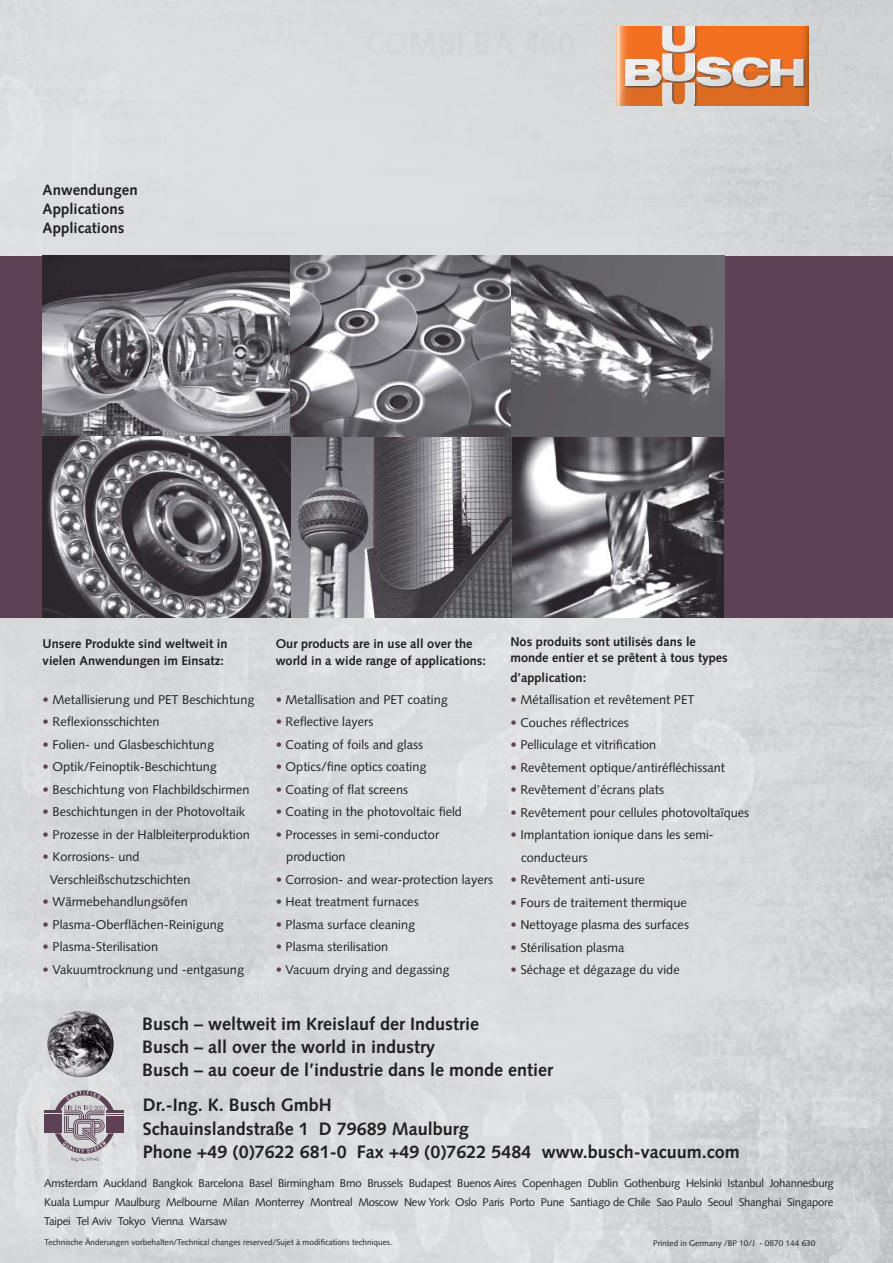
<style>
.page{position:relative;width:893px;height:1263px;background:#fff}
.page>*{position:absolute;margin:0;border:0;box-sizing:border-box;transform-origin:0 0}
.t1{font:700 18px/23.4px "Syntax";color:#231f20}
.t2{font:700 15px/19px "Syntax";color:#231f20}
.t3{font:12.75px/22.5px "Syntax";color:#231f20}
.t4{font:700 12.75px/16.5px "Syntax";color:#231f20}
.t5{font:11.25px/18.8px "Syntax";letter-spacing:-.02em;color:#231f20;text-align:justify}
.t6{font:8.25px "Syntax";color:#231f20}
.s1{color:#5d4255}
</style>
<div class="page">
<img style="left:0;top:0;width:893px;height:1263px">
<div style="left:0;top:256px;width:893px;height:361px;background:#5d4255"></div>
<svg style="left:44px;top:1090px;width:80px;height:72px;background:#afa7ae"></svg>
<img style="left:47px;top:1011px;width:67px;height:67px;border-radius:50%">
<img style="left:617px;top:27px;width:191px;height:78px">
<img style="left:42px;top:256px;width:249px;height:182px">
<img style="left:43px;top:436px;width:248px;height:181px">
<img style="left:291px;top:436px;width:221px;height:181px">
<img style="left:291px;top:256px;width:221px;height:180px">
<img style="left:512px;top:436px;width:212px;height:181px">
<img style="left:512px;top:256px;width:212px;height:180px">
<p class="t2" style="left:43px;top:182px;width:97px">Anwendungen<br>Applications<br>Applications</p>
<p class="t4" style="left:43px;top:637px;width:186px">Unsere Produkte sind weltweit in vielen Anwendungen im Einsatz:</p>
<p class="t3" style="left:43px;top:689px;width:213px"><span class="s1">•</span> Metallisierung und PET Beschichtung</p>
<p class="t3" style="left:43px;top:712px;width:118px"><span class="s1">•</span> Reflexionsschichten</p>
<p class="t3" style="left:43px;top:734px;width:173px"><span class="s1">•</span> Folien- und Glasbeschichtung</p>
<p class="t3" style="left:43px;top:757px;width:176px"><span class="s1">•</span> Optik/Feinoptik-Beschichtung</p>
<p class="t3" style="left:43px;top:779px;width:208px"><span class="s1">•</span> Beschichtung von Flachbildschirmen</p>
<p class="t3" style="left:43px;top:802px;width:204px"><span class="s1">•</span> Beschichtungen in der Photovoltaik</p>
<p class="t3" style="left:43px;top:824px;width:209px"><span class="s1">•</span> Prozesse in der Halbleiterproduktion</p>
<p class="t3" style="left:50px;top:847px;width:142px;text-indent:-7px"><span class="s1">•</span> Korrosions- und<br>Verschleißschutzschichten</p>
<p class="t3" style="left:43px;top:892px;width:147px"><span class="s1">•</span> Wärmebehandlungsöfen</p>
<p class="t3" style="left:43px;top:914px;width:183px"><span class="s1">•</span> Plasma-Oberflächen-Reinigung</p>
<p class="t3" style="left:43px;top:937px;width:117px"><span class="s1">•</span> Plasma-Sterilisation</p>
<p class="t3" style="left:43px;top:959px;width:203px"><span class="s1">•</span> Vakuumtrocknung und -entgasung</p>
<p class="t4" style="left:276px;top:637px;width:212px">Our products are in use all over the world in a wide range of applications:</p>
<p class="t3" style="left:276px;top:689px;width:174px"><span class="s1">•</span> Metallisation and PET coating</p>
<p class="t3" style="left:276px;top:712px;width:99px"><span class="s1">•</span> Reflective layers</p>
<p class="t3" style="left:276px;top:734px;width:149px"><span class="s1">•</span> Coating of foils and glass</p>
<p class="t3" style="left:276px;top:757px;width:152px"><span class="s1">•</span> Optics/fine optics coating</p>
<p class="t3" style="left:276px;top:779px;width:134px"><span class="s1">•</span> Coating of flat screens</p>
<p class="t3" style="left:276px;top:802px;width:188px"><span class="s1">•</span> Coating in the photovoltaic field</p>
<p class="t3" style="left:286px;top:824px;width:154px;text-indent:-11px"><span class="s1">•</span> Processes in semi-conductor production</p>
<p class="t3" style="left:276px;top:869px;width:219px"><span class="s1">•</span> Corrosion- and wear-protection layers</p>
<p class="t3" style="left:276px;top:892px;width:144px"><span class="s1">•</span> Heat treatment furnaces</p>
<p class="t3" style="left:276px;top:914px;width:141px"><span class="s1">•</span> Plasma surface cleaning</p>
<p class="t3" style="left:276px;top:937px;width:114px"><span class="s1">•</span> Plasma sterilisation</p>
<p class="t3" style="left:276px;top:959px;width:175px"><span class="s1">•</span> Vacuum drying and degassing</p>
<p class="t4" style="left:510px;top:635px;width:219px">Nos produits sont utilisés dans le monde entier et se prêtent à tous types</p>
<p class="t4" style="left:510px;top:671px;width:77px">d’application:</p>
<p class="t3" style="left:510px;top:690px;width:186px"><span class="s1">•</span> Métallisation et revêtement PET</p>
<p class="t3" style="left:510px;top:713px;width:120px"><span class="s1">•</span> Couches réflectrices</p>
<p class="t3" style="left:510px;top:735px;width:147px"><span class="s1">•</span> Pelliculage et vitrification</p>
<p class="t3" style="left:510px;top:758px;width:216px"><span class="s1">•</span> Revêtement optique/antiréfléchissant</p>
<p class="t3" style="left:510px;top:780px;width:155px"><span class="s1">•</span> Revêtement d’écrans plats</p>
<p class="t3" style="left:510px;top:803px;width:240px"><span class="s1">•</span> Revêtement pour cellules photovoltaïques</p>
<p class="t3" style="left:521px;top:825px;width:194px;text-indent:-11px"><span class="s1">•</span> Implantation ionique dans les semi&shy;conducteurs</p>
<p class="t3" style="left:510px;top:870px;width:136px"><span class="s1">•</span> Revêtement anti-usure</p>
<p class="t3" style="left:510px;top:893px;width:178px"><span class="s1">•</span> Fours de traitement thermique</p>
<p class="t3" style="left:510px;top:915px;width:180px"><span class="s1">•</span> Nettoyage plasma des surfaces</p>
<p class="t3" style="left:510px;top:938px;width:116px"><span class="s1">•</span> Stérilisation plasma</p>
<p class="t3" style="left:510px;top:960px;width:171px"><span class="s1">•</span> Séchage et dégazage du vide</p>
<h1 class="t1" style="left:142px;top:1013px;width:413px">Busch – weltweit im Kreis lauf der Industrie<br>Busch – all over the world in industry<br>Busch – au coeur de l’industrie dans le monde entier</h1>
<h1 class="t1" style="left:143px;top:1095px;width:598px">Dr.-Ing. K. Busch GmbH<br>Schauinslandstraße 1 D 79689 Maulburg<br>Phone +49 (0)7622 681-0 Fax +49 (0)7622 5484 www.busch-vacuum.com</h1>
<p class="t5" style="left:44px;top:1175px;width:791px">Amsterdam Auckland Bangkok Barcelona Basel Birmingham Brno Brussels Budapest Buenos Aires Copenhagen Dublin Gothenburg Helsinki Istanbul Johannesburg Kuala Lumpur Maulburg Melbourne Milan Monterrey Montreal Moscow New York Oslo Paris Porto Pune Santiago de Chile Sao Paulo Seoul Shanghai Singapore Taipei Tel Aviv Tokyo Vienna Warsaw</p>
<p class="t6" style="left:45px;top:1239px;width:349px">Technische Änderungen vorbehalten/Technical changes reserved/Sujet à modifications techniques.</p>
<p class="t6" style="left:653px;top:1240px;width:164px">Printed in Germany /BP 10/J - 0870 144 630</p>
</div>
